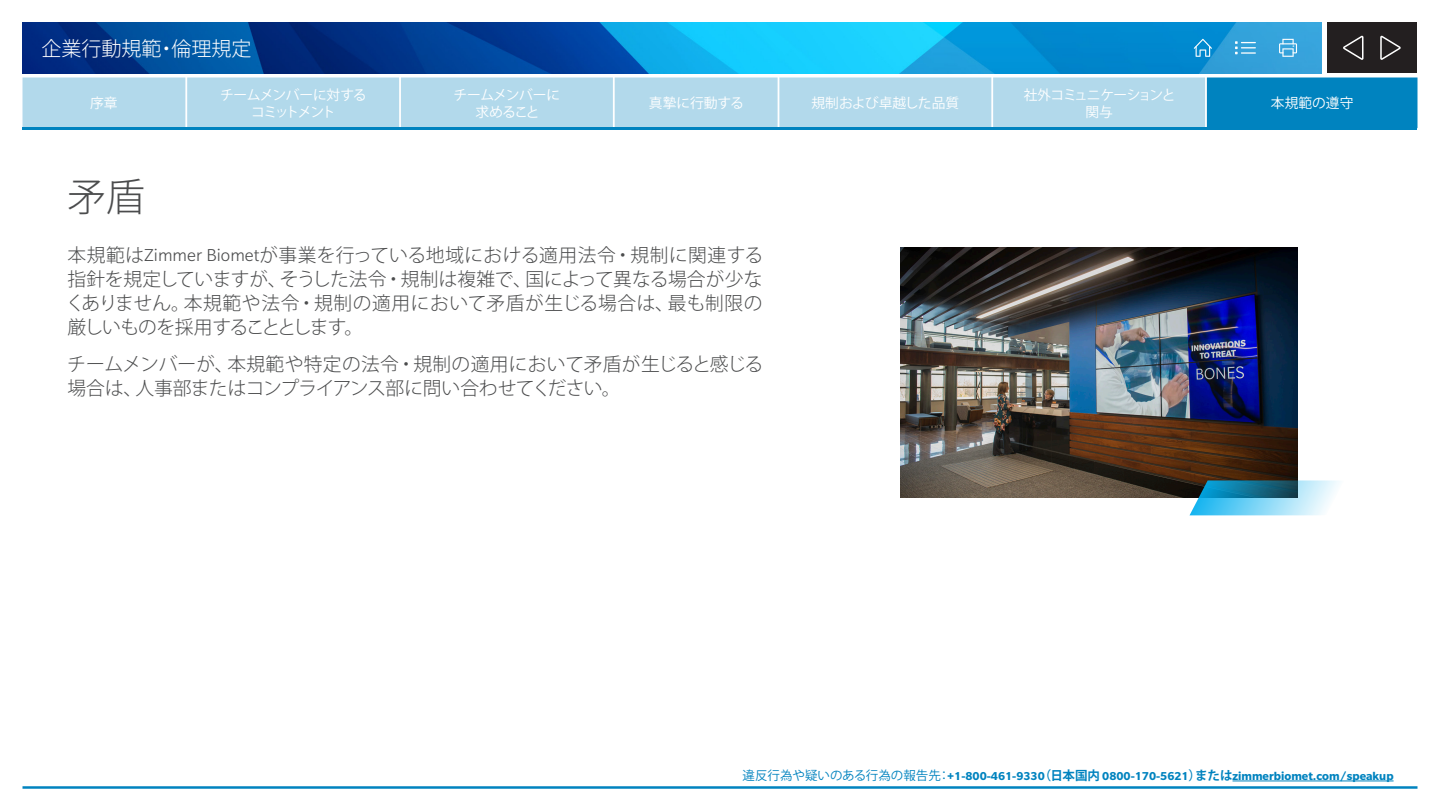
<style>
.page{position:relative;width:1440px;height:810px;background:#fff}
.page>*{position:absolute;margin:0;border:0;box-sizing:border-box;transform-origin:0 0}
.t1{font:300 38.75px "Koz Go Pro";color:#4b4c4d}
.t2{font:300 20px "Koz Go Pro";color:#fff}
.t3{font:300 18.75px/23.8px "Koz Go Pro";color:#4b4c4d;text-align:justify}
.t4{font:13.75px/17.5px "Koz Go Pro";letter-spacing:-.02em;color:#fff;text-align:center}
.t5{font:13.75px "Koz Go Pro";color:#fff}
.t6{font:13.75px/17.5px "Koz Go Pro";letter-spacing:-.075em;color:#fff;text-align:center}
.t7{font:13.75px/17.5px "Koz Go Pro";letter-spacing:-.065em;color:#fff;text-align:center}
.t8{font:700 12.5px "Slate Pro";color:#0083bf}
.s1{font-family:"Slate Pro"}
.s2{font-family:"Koz Go Pro";font-weight:400}
.s3{font-family:"Koz Go Pro"}
</style>
<div class="page">
<img style="left:22px;top:22px;width:1300px;height:51px">
<div style="left:1328px;top:22px;width:90px;height:51px;background:#231f20"></div>
<svg style="left:1380px;top:36px;width:21px;height:24px"></svg>
<svg style="left:1343px;top:36px;width:21px;height:24px"></svg>
<svg style="left:1194px;top:39px;width:18px;height:18px"></svg>
<svg style="left:1279px;top:39px;width:18px;height:18px"></svg>
<div style="left:1208px;top:78px;width:209px;height:50px;background:#0083bf"></div>
<div style="left:1207px;top:78px;width:211px;height:50px;border:1px solid #0083bf"></div>
<svg style="left:1235px;top:41px;width:21px;height:13px"></svg>
<hr style="left:22px;top:786px;width:1396px;height:3px;background:#0083bf">
<hr style="left:22px;top:127px;width:1396px;height:2px;background:#0083bf">
<hr style="left:1233px;top:781px;width:161px;height:1px;background:#0083bf">
<img style="left:900px;top:248px;width:397px;height:250px">
<svg style="left:1190px;top:480px;width:150px;height:35px;background:#6db2cb"></svg>
<div style="left:19px;top:75px;width:1187px;height:52px;background:#b2d9eb"></div>
<p class="t2" style="left:41px;top:35px;width:211px">企業行動規範・倫理規定</p>
<p class="t4" style="left:90px;top:95px;width:29px">序章</p>
<p class="t5" style="left:649px;top:94px;width:96px">真摯に行動する</p>
<p class="t6" style="left:220px;top:86px;width:148px">チームメンバーに対するコミットメント</p>
<p class="t5" style="left:812px;top:94px;width:149px">規制および卓越した品質</p>
<p class="t4" style="left:454px;top:86px;width:108px">チームメンバーに求めること</p>
<p class="t7" style="left:1024px;top:86px;width:153px">社外コミュニケーションと関与</p>
<p class="t4" style="left:1271px;top:95px;width:84px">本規範の遵守</p>
<p class="t1" style="left:68px;top:171px;width:79px">矛盾</p>
<p class="t3" style="left:66px;top:244px;width:699px">本規範は<span class="s1">Zimmer Biomet</span>が事業を行っている地域における適用法令・規制に関連する指針を規定していますが、そうした法令・規制は複雑で、国によって異なる場合が少なくありません。本規範や法令・規制の適用において矛盾が生じる場合は、最も制限の厳しいものを採用することとします。</p>
<p class="t3" style="left:67px;top:352px;width:697px">チームメンバーが、本規範や特定の法令・規制の適用において矛盾が生じると感じる場合は、人事部またはコンプライアンス部に問い合わせてください。</p>
<p class="t8" style="left:742px;top:769px;width:653px"><span class="s2">違反行為や疑いのある行為の報告先：</span>+1-800-461-9330<span class="s3">（日本国内</span> 0800-170-5621<span class="s3">）または</span>zimmerbiomet.com/speakup</p>
</div>
